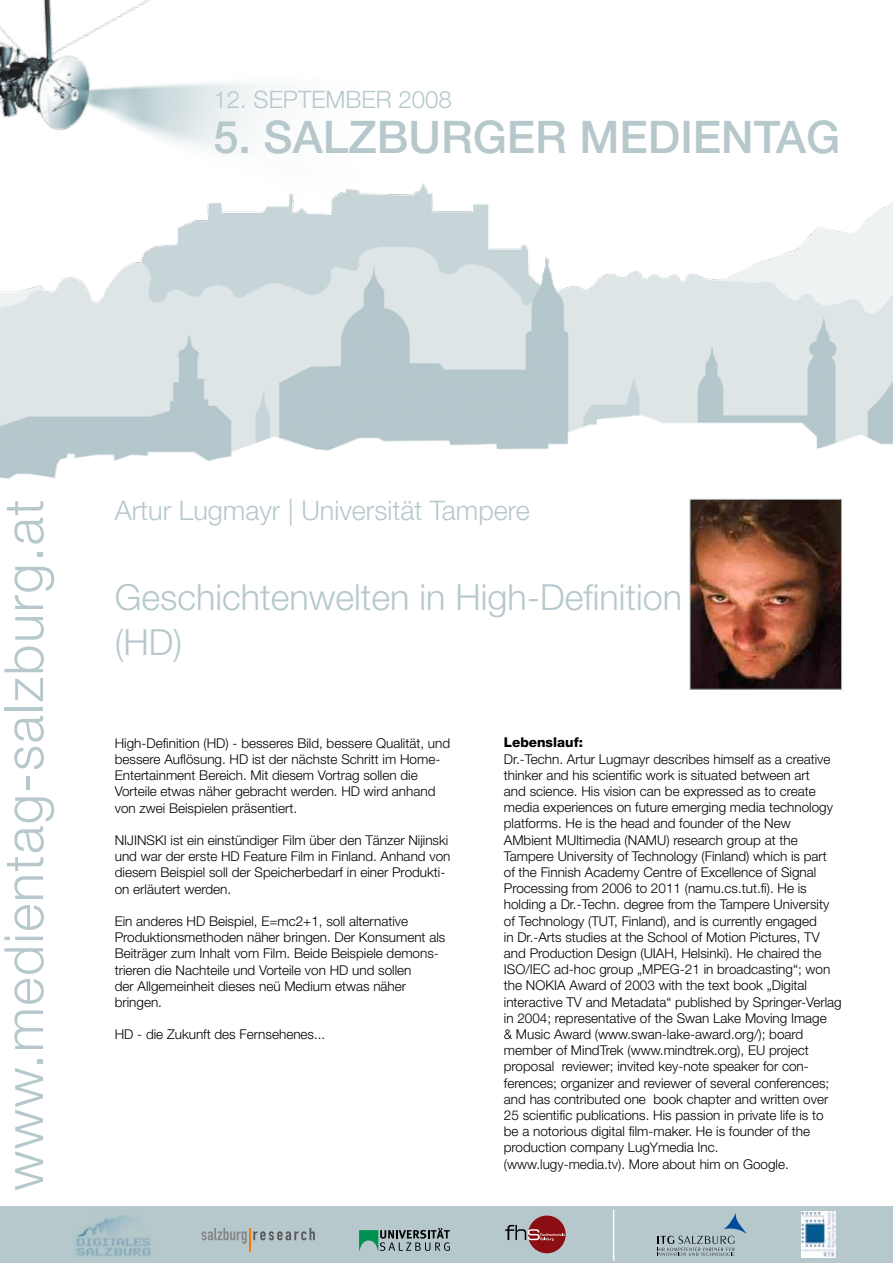
<style>
.page{position:relative;width:893px;height:1263px;background:#fff}
.page>*{position:absolute;margin:0;border:0;box-sizing:border-box;transform-origin:0 0}
.t1{font:300 54px "Helvetica Neue";letter-spacing:.03em;color:#b6c8cc}
.t2{font:500 45px "Helvetica Neue";color:#b6c8cc}
.t3{font:300 36px/45px "Helvetica Neue";color:#b6c8cc}
.t4{font:300 27px "Helvetica Neue";color:#b6c8cc}
.t5{font:300 24px "Helvetica Neue";color:#b6c8cc}
.t6{font:300 13.5px/16.2px "Helvetica Neue";color:#000}
.t7{font:800 13.5px "Helvetica Neue";color:#000}
</style>
<div class="page">
<div style="left:0;top:1206px;width:893px;height:57px;background:#b6c8cc"></div>
<img style="left:0;top:182px;width:893px;height:297px">
<img style="left:0;top:0;width:401px;height:302px">
<svg style="left:201px;top:1228px;width:46px;height:16px"></svg>
<svg style="left:253px;top:1228px;width:62px;height:12px"></svg>
<hr style="left:249px;top:1228px;width:2px;height:23px;background:#ee7f00">
<div style="left:528px;top:1215px;width:38px;height:38px;background:#8b0e13;border-radius:50%"></div>
<svg style="left:505px;top:1225px;width:60px;height:16px"></svg>
<svg style="left:657px;top:1213px;width:89px;height:43px"></svg>
<svg style="left:359px;top:1228px;width:91px;height:23px"></svg>
<img style="left:76px;top:1215px;width:75px;height:43px">
<img style="left:801px;top:1212px;width:35px;height:45px">
<hr style="left:613px;top:1210px;width:1px;height:51px;background:#fff">
<img style="left:692px;top:501px;width:148px;height:187px">
<div style="left:690px;top:499px;width:152px;height:191px;border:1px solid #aac0c5"></div>
<h3 class="t5" style="left:214px;top:85px;width:240px">12. SEPTEMBER 2008</h3>
<h2 class="t2" style="left:214px;top:110px;width:628px">5. SALZBURGER MEDIENTAG</h2>
<h1 class="t1" style="left:-9px;top:1191px;width:693px;rotate:-90deg">www.medientag-salzburg.at</h1>
<h3 class="t4" style="left:115px;top:494px;width:417px">Artur Lugmayr | Universität Tampere</h3>
<h3 class="t3" style="left:115px;top:574px;width:569px">Geschichtenwelten in High-Definition (HD)</h3>
<p class="t6" style="left:115px;top:734px;width:337px">High-Definition (HD) - besseres Bild, bessere Qualität, und bessere Auflösung. HD ist der nächste Schritt im Home-Entertainment Bereich. Mit diesem Vortrag sollen die Vorteile etwas näher gebracht werden. HD wird anhand von zwei Beispielen präsentiert.</p>
<p class="t6" style="left:115px;top:832px;width:337px">NIJINSKI ist ein einstündiger Film über den Tänzer Nijinski und war der erste HD Feature Film in Finland. Anhand von diesem Beispiel soll der Speicherbedarf in einer Produkti&shy;on erläutert werden.</p>
<p class="t6" style="left:115px;top:913px;width:332px">Ein anderes HD Beispiel, E=mc2+1, soll alternative Produktionsmethoden näher bringen. Der Konsument als Beiträger zum Inhalt vom Film. Beide Beispiele demons&shy;trieren die Nachteile und Vorteile von HD und sollen<br>der Allgemeinheit dieses neü Medium etwas näher bringen.</p>
<p class="t6" style="left:115px;top:1026px;width:212px">HD - die Zukunft des Fernsehenes...</p>
<p class="t7" style="left:504px;top:735px;width:81px">Lebenslauf:</p>
<p class="t6" style="left:504px;top:750px;width:339px">Dr.-Techn. Artur Lugmayr describes himself as a creative thinker and his scientific work is situated between art<br>and science. His vision can be expressed as to create media experiences on future emerging media technology platforms. He is the head and founder of the New AMbient MUltimedia (NAMU) research group at the Tampere University of Technology (Finland) which is part<br>of the Finnish Academy Centre of Excellence of Signal Processing from 2006 to 2011 (namu.cs.tut.fi). He is holding a Dr.-Techn. degree from the Tampere University of Technology (TUT, Finland), and is currently engaged<br>in Dr.-Arts studies at the School of Motion Pictures, TV and Production Design (UIAH, Helsinki). He chaired the ISO/IEC ad-hoc group „MPEG-21 in broadcasting“; won the NOKIA Award of 2003 with the text book „Digital interactive TV and Metadata“ published by Springer-Verlag in 2004; representative of the Swan Lake Moving Image<br>&amp; Music Award (www.swan-lake-award.org/); board member of MindTrek (www.mindtrek.org), EU project proposal reviewer; invited key-note speaker for con&shy;ferences; organizer and reviewer of several conferences; and has contributed one book chapter and written over 25 scientific publications. His passion in private life is to be a notorious digital film-maker. He is founder of the production company LugYmedia Inc. (www.lugy-media.tv). More about him on Google.</p>
</div>
